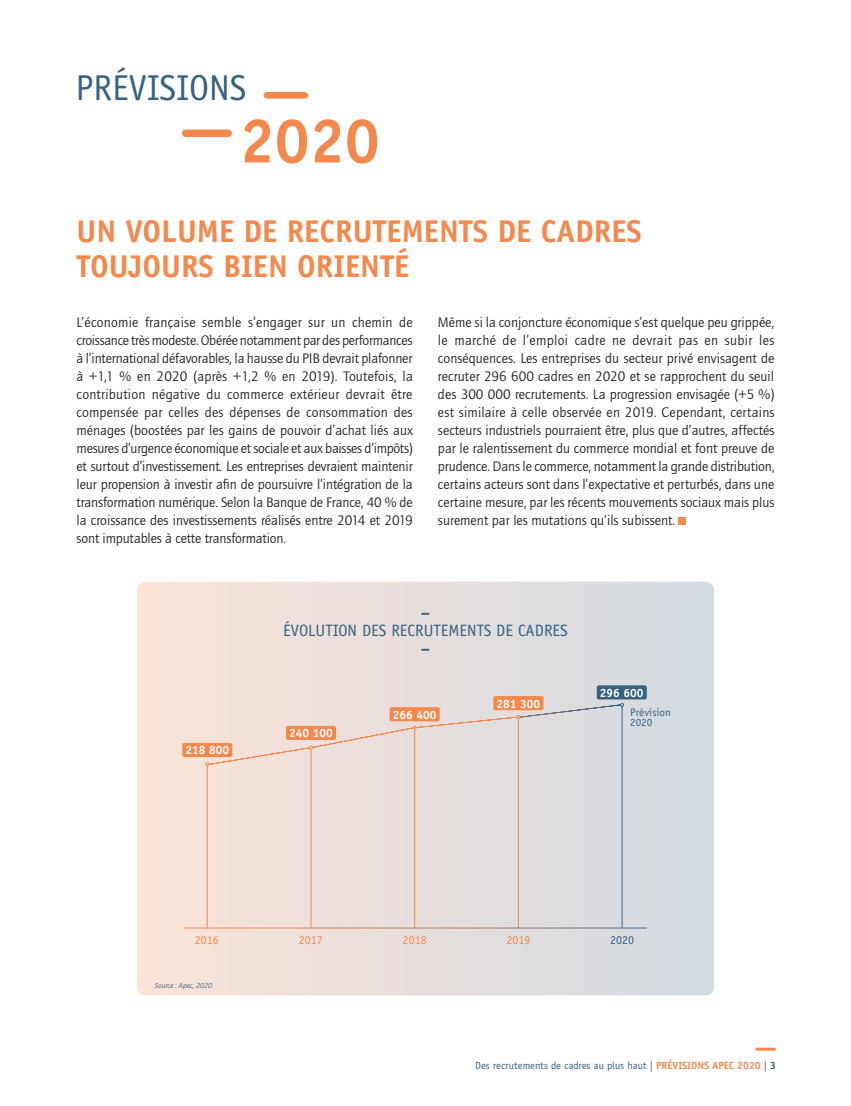
<style>
.page{position:relative;width:851px;height:1106px;background:#fff}
.page>*{position:absolute;margin:0;border:0;box-sizing:border-box;transform-origin:0 0}
.t1{font:700 63px "Officina Sans";color:#f3894d}
.t2{font:36px "Officina Sans";color:#366281}
.t3{font:700 31.5px/34.5px "Officina Sans";color:#f3894d}
.t4{font:16.5px "Officina Sans";color:#366281}
.t5{font:700 16.5px "Officina Sans";color:#366281}
.t6{font:14.25px/18px "Quay Itc T";color:#231f20;text-align:justify}
.t7{font:700 12px "Officina Sans";color:#fff}
.t8{font:12px "Officina Sans";color:#f3894d}
.t9{font:12px "Officina Sans";color:#366281}
.t10{font:11.1px/9.6px "Officina Sans";color:#366281}
.t11{font:10.5px "Officina Sans";color:#366281}
.t12{font:italic 7.5px "Quay Itc T";color:#366281}
.s1{font-weight:700;color:#f3894d}
.s2{font-weight:700}
</style>
<div class="page">
<hr style="left:756px;top:1047px;width:18px;height:3px;background:#f3894d">
<div style="left:137px;top:581px;width:577px;height:414px;background:linear-gradient(to right,#fce3d7,#d2dae2);border-radius:9px"></div>
<div style="left:267px;top:92px;width:38px;height:7px;background:#f3894d"></div>
<div style="left:186px;top:130px;width:42px;height:7px;background:#f3894d"></div>
<div style="left:678px;top:517px;width:7px;height:8px;background:#f3894d"></div>
<hr style="left:207px;top:766px;width:1px;height:162px;background:#f3894d">
<div style="left:182px;top:743px;width:50px;height:14px;background:#f3894d;border-radius:2px"></div>
<div style="left:493px;top:696px;width:50px;height:14px;background:#f3894d;border-radius:2px"></div>
<hr style="left:310px;top:749px;width:1px;height:179px;background:#f3894d">
<hr style="left:414px;top:729px;width:1px;height:199px;background:#f3894d">
<hr style="left:518px;top:718px;width:1px;height:210px;background:#f3894d">
<hr style="left:621px;top:706px;width:1px;height:221px;background:#366281">
<hr style="left:184px;top:927px;width:462px;height:1px;background:#fff">
<div style="left:596px;top:685px;width:50px;height:14px;background:#366281;border-radius:2px"></div>
<svg style="left:205px;top:703px;width:419px;height:63px;background:#e7d5cd"></svg>
<h2 class="t2" style="left:75px;top:67px;width:172px">PRÉVISIONS</h2>
<h1 class="t1" style="left:239px;top:102px;width:142px">2020</h1>
<h3 class="t3" style="left:77px;top:214px;width:566px">UN VOLUME DE RECRUTEMENTS DE CADRES<br>TOUJOURS BIEN ORIENTÉ</h3>
<p class="t6" style="left:77px;top:313px;width:338px">L’économie française semble s’engager sur un chemin de croissance très modeste. Obérée notamment par des performances à l’international défavorables, la hausse du PIB devrait plafonner à +1,1 % en 2020 (après +1,2 % en 2019). Toutefois, la contribution négative du commerce extérieur devrait être compensée par celles des dépenses de consommation des ménages (boostées par les gains de pouvoir d’achat liés aux mesures d’urgence économique et sociale et aux baisses d’impôts) et surtout d’investissement. Les entreprises devraient maintenir leur propension à investir afin de poursuivre l’intégration de la transformation numérique. Selon la Banque de France, 40 % de la croissance des investissements réalisés entre 2014 et 2019 sont imputables à cette transformation.</p>
<p class="t6" style="left:438px;top:313px;width:338px">Même si la conjoncture économique s’est quelque peu grippée, le marché de l’emploi cadre ne devrait pas en subir les conséquences. Les entreprises du secteur privé envisagent de recruter 296 600 cadres en 2020 et se rapprochent du seuil des 300 000 recrutements. La progression envisagée (+5 %) est similaire à celle observée en 2019. Cependant, certains secteurs industriels pourraient être, plus que d’autres, affectés par le ralentissement du commerce mondial et font preuve de prudence. Dans le commerce, notamment la grande distribution, certains acteurs sont dans l’expectative et perturbés, dans une certaine mesure, par les récents mouvements sociaux mais plus surement par les mutations qu’ils subissent.</p>
<p class="t7" style="left:185px;top:743px;width:45px">218 800</p>
<p class="t5" style="left:421px;top:602px;width:11px">–</p>
<p class="t4" style="left:283px;top:621px;width:286px">ÉVOLUTION DES RECRUTEMENTS DE CADRES</p>
<p class="t5" style="left:421px;top:638px;width:11px">–</p>
<p class="t7" style="left:289px;top:726px;width:45px">240 100</p>
<p class="t7" style="left:393px;top:707px;width:45px">266 400</p>
<p class="t7" style="left:496px;top:696px;width:45px">281 300</p>
<p class="t7" style="left:600px;top:685px;width:45px">296 600</p>
<p class="t10" style="left:630px;top:707px;width:42px">Prévision<br>2020</p>
<p class="t8" style="left:195px;top:933px;width:25px">2016</p>
<p class="t8" style="left:299px;top:933px;width:25px">2017</p>
<p class="t8" style="left:402px;top:933px;width:25px">2018</p>
<p class="t9" style="left:610px;top:933px;width:25px">2020</p>
<p class="t8" style="left:506px;top:933px;width:25px">2019</p>
<p class="t12" style="left:155px;top:981px;width:59px">Source : Apec, 2020</p>
<p class="t11" style="left:475px;top:1059px;width:302px">Des recrutements de cadres au plus haut | <span class="s1">PRÉVISIONS APEC 2020</span> | <span class="s2">3</span></p>
</div>
